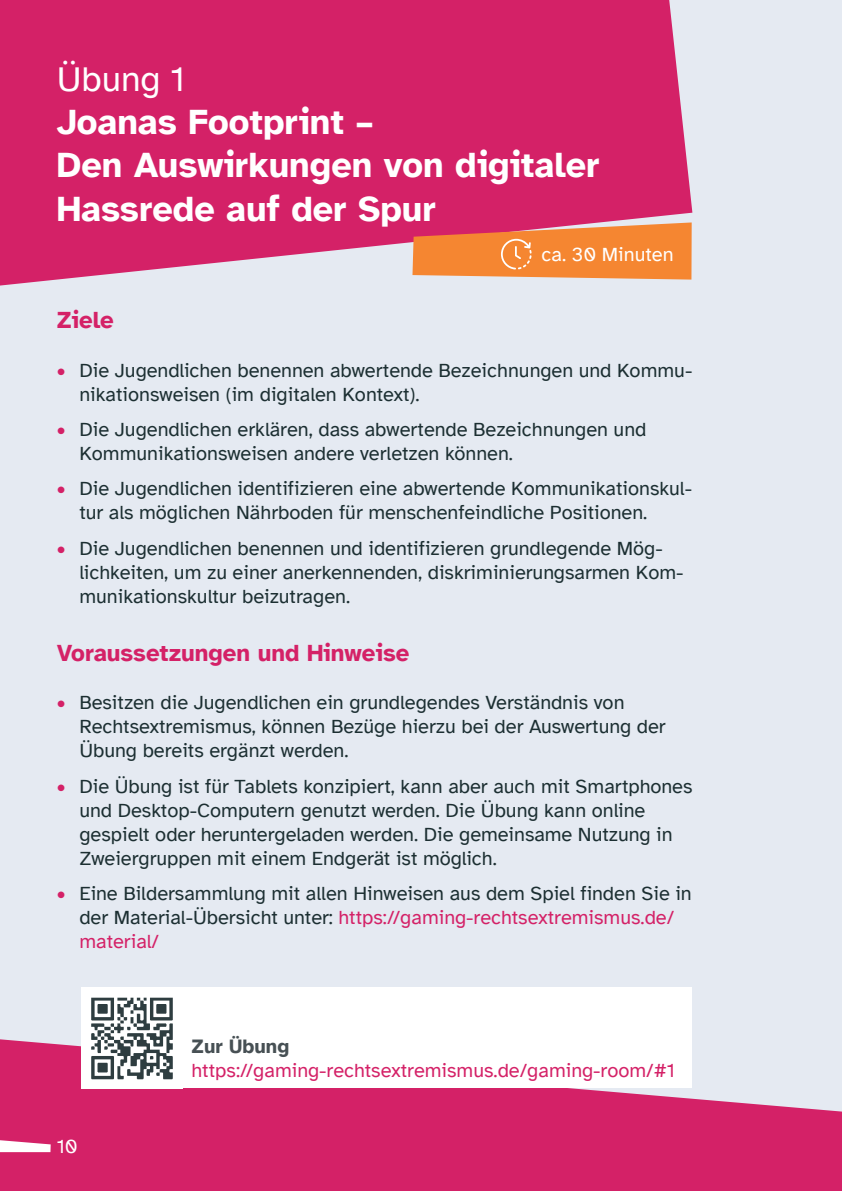
<style>
.page{position:relative;width:842px;height:1191px;background:#e5eaf2}
.page>*{position:absolute;margin:0;border:0;box-sizing:border-box;transform-origin:0 0}
.t1{font:700 36px/43.2px "Atkinson Hyperlegible";color:#fff}
.t2{font:36px "Atkinson Hyperlegible";color:#fff}
.t3{font:700 24px "Atkinson Hyperlegible";color:#d42167}
.t4{font:20px/24px "Atkinson Hyperlegible";color:#1c2f32}
.t5{font:20px "Atkinson Hyperlegible";color:#d42167}
.t6{font:20px "Atkinson Hyperlegible";color:#fff}
.t7{font:700 20px "Atkinson Hyperlegible";color:#475054}
.s1{font-weight:700;color:#d42167}
.s2{color:#d42167}
</style>
<div class="page">
<svg style="left:0;top:1039px;width:842px;height:152px;background:#d53776"></svg>
<svg style="left:0;top:1138px;width:51px;height:14px"></svg>
<svg style="left:0;top:0;width:692px;height:285px;background:#d52f71"></svg>
<svg style="left:412px;top:222px;width:280px;height:57px;background:#f08345"></svg>
<div style="left:81px;top:987px;width:611px;height:101px;background:#fff"></div>
<img style="left:91px;top:997px;width:82px;height:83px">
<p class="t2" style="left:57px;top:59px;width:130px">Übung 1</p>
<p class="t1" style="left:57px;top:100px;width:544px">Joanas Footprint –<br>Den Auswirkungen von digitaler<br>Hassrede auf der Spur</p>
<p class="t6" style="left:542px;top:244px;width:134px">ca. 30 Minuten</p>
<p class="t3" style="left:57px;top:306px;width:59px">Ziele</p>
<p class="t4" style="left:79px;top:358px;width:614px;text-indent:-23px"><span class="s1">•</span> Die Jugendlichen benennen abwertende Bezeichnungen und Kommu&shy;nikationsweisen (im digitalen Kontext).</p>
<p class="t4" style="left:79px;top:417px;width:568px;text-indent:-23px"><span class="s1">•</span> Die Jugendlichen erklären, dass abwertende Bezeichnungen und<br>Kommunikationsweisen andere verletzen können.</p>
<p class="t4" style="left:79px;top:477px;width:614px;text-indent:-23px"><span class="s1">•</span> Die Jugendlichen identifizieren eine abwertende Kommunikationskul&shy;tur als möglichen Nährboden für menschenfeindliche Positionen.</p>
<p class="t4" style="left:79px;top:536px;width:606px;text-indent:-23px"><span class="s1">•</span> Die Jugendlichen benennen und identifizieren grundlegende Mög&shy;lichkeiten, um zu einer anerkennenden, diskriminierungsarmen Kom&shy;munikationskultur beizutragen.</p>
<p class="t3" style="left:57px;top:639px;width:354px">Voraussetzungen und Hinweise</p>
<p class="t4" style="left:79px;top:691px;width:588px;text-indent:-23px"><span class="s1">•</span> Besitzen die Jugendlichen ein grundlegendes Verständnis von<br>Rechtsextremismus, können Bezüge hierzu bei der Auswertung der<br>Übung bereits ergänzt werden.</p>
<p class="t4" style="left:79px;top:774px;width:614px;text-indent:-23px"><span class="s1">•</span> Die Übung ist für Tablets konzipiert, kann aber auch mit Smartphones und Desktop-Computern genutzt werden. Die Übung kann online gespielt oder heruntergeladen werden. Die gemeinsame Nutzung in Zweiergruppen mit einem Endgerät ist möglich.</p>
<p class="t4" style="left:79px;top:881px;width:614px;text-indent:-23px"><span class="s1">•</span> Eine Bildersammlung mit allen Hinweisen aus dem Spiel finden Sie in der Material-Übersicht unter: <span class="s2">https://gaming-rechtsextremismus.de/ material/</span></p>
<p class="t6" style="left:57px;top:1135px;width:23px">10</p>
<p class="t7" style="left:192px;top:1034px;width:99px">Zur Übung</p>
<p class="t5" style="left:192px;top:1059px;width:485px">https://gaming-rechtsextremismus.de/gaming-room/#1</p>
</div>
